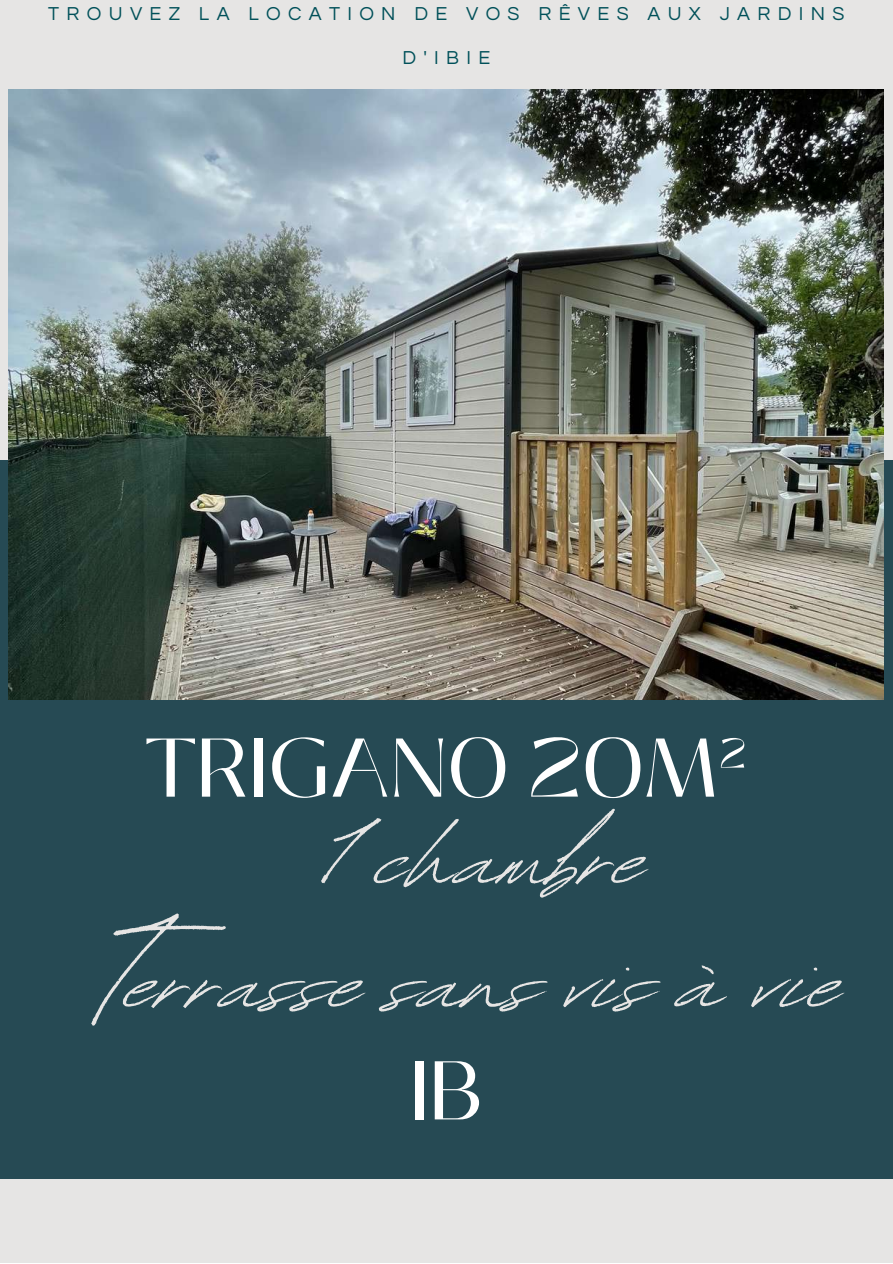
<style>
.page{position:relative;width:893px;height:1264px;background:#fff}
.page>*{position:absolute;margin:0;border:0;box-sizing:border-box;transform-origin:0 0}
.t1{font:154.65px/123.6px "Revive 80 Signature";color:#e6e5e4;text-align:center}
.t2{font:82.8px "Black Mango";color:#fff}
.t3{font:19.5px "Questrial";letter-spacing:.375em;color:#005059}
</style>
<div class="page">
<div style="left:0;top:0;width:892px;height:1262px;background:#e6e5e4"></div>
<div style="left:0;top:460px;width:892px;height:718px;background:#264a54"></div>
<img style="left:9px;top:89px;width:874px;height:611px">
<p class="t3" style="left:48px;top:4px;width:797px">TROUVEZ LA LOCATION DE VOS RÊVES AUX JARDINS</p>
<p class="t3" style="left:402px;top:48px;width:89px">D'IBIE</p>
<h2 class="t2" style="left:144px;top:705px;width:605px">TRIGANO 20M²</h2>
<h1 class="t1" style="left:104px;top:767px;width:740px">1 chambre<br>Terrasse sans vis à vie</h1>
<h2 class="t2" style="left:410px;top:1028px;width:74px">IB</h2>
</div>
